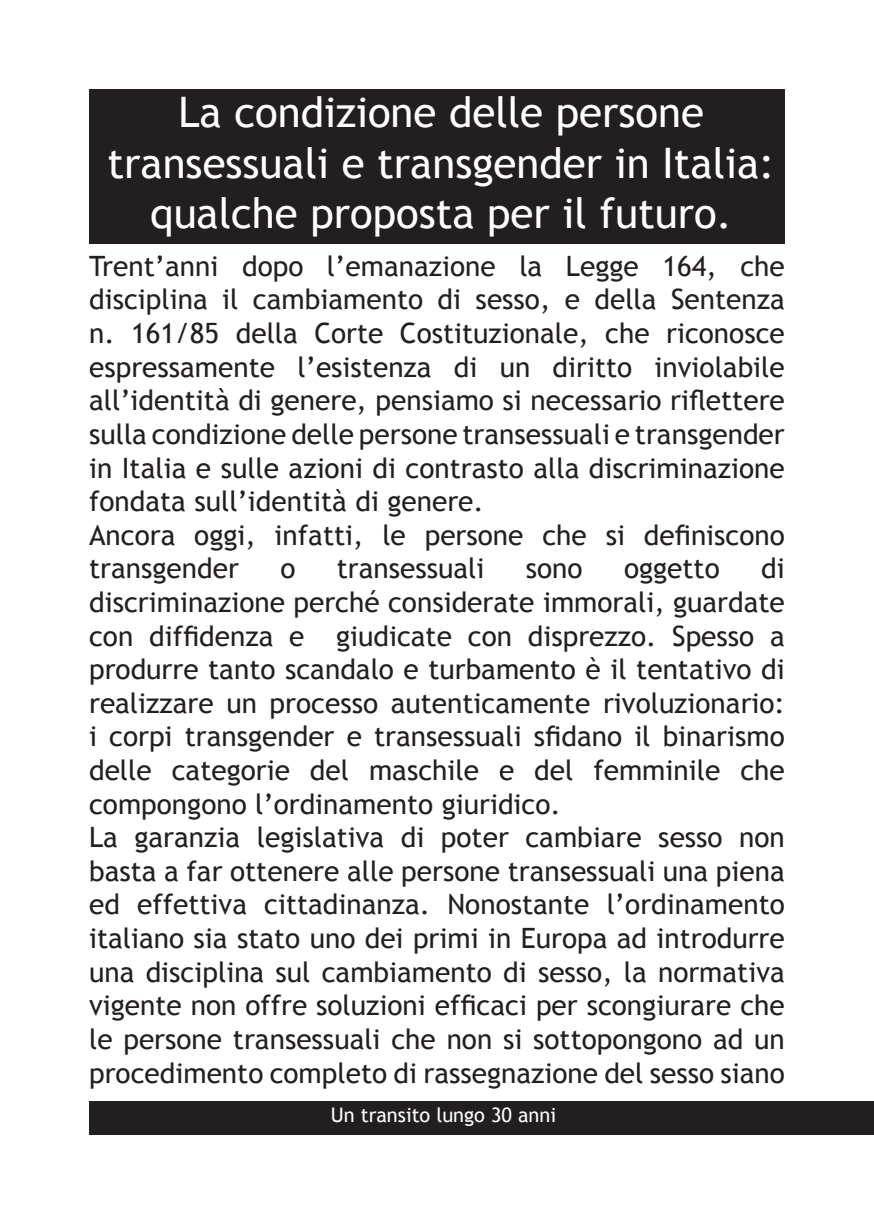
<style>
.page{position:relative;width:874px;height:1225px;background:#fff}
.page>*{position:absolute;margin:0;border:0;box-sizing:border-box;transform-origin:0 0}
.t1{font:42px/50.4px "Trebuchet MS";color:#fff;text-align:center}
.t2{font:28px/33.6px "Trebuchet MS";color:#231f20;text-align:justify}
.t3{font:20px "Trebuchet MS";color:#fff}
</style>
<div class="page">
<div style="left:89px;top:1101px;width:784px;height:34px;background:#231f20"></div>
<div style="left:89px;top:89px;width:695px;height:155px;background:#231f20"></div>
<p class="t1" style="left:108px;top:88px;width:668px">La condizione delle persone transessuali e transgender in Italia: qualche proposta per il futuro.</p>
<p class="t2" style="left:89px;top:249px;width:697px">Trent’anni dopo l’emanazione la Legge 164, che disciplina il cambiamento di sesso, e della Sentenza n. 161/85 della Corte Costituzionale, che riconosce espressamente l’esistenza di un diritto inviolabile all’identità di genere, pensiamo si necessario riflettere sulla condizione delle persone transessuali e transgender in Italia e sulle azioni di contrasto alla discriminazione fondata sull’identità di genere.</p>
<p class="t2" style="left:89px;top:518px;width:697px">Ancora oggi, infatti, le persone che si definiscono transgender</p>
<p class="t2" style="left:89px;top:552px;width:697px;text-indent:671px">di discriminazione perché considerate immorali, guardate con diffidenza e giudicate con disprezzo. Spesso a produrre tanto scandalo e turbamento è il tentativo di realizzare un processo autenticamente rivoluzionario: i corpi transgender e transessuali sfidano il binarismo delle categorie del maschile e del femminile che compongono l’ordinamento giuridico.</p>
<p class="t2" style="left:89px;top:821px;width:697px">La garanzia legislativa di poter cambiare sesso non basta a far ottenere alle persone transessuali una piena ed effettiva cittadinanza. Nonostante l’ordinamento italiano sia stato uno dei primi in Europa ad introdurre una disciplina sul cambiamento di sesso, la normativa vigente non offre soluzioni efficaci per scongiurare che le persone transessuali che non si sottopongono ad un procedimento completo di rassegnazione del sesso siano</p>
<p class="t2" style="left:280px;top:552px;width:17px">o</p>
<p class="t2" style="left:336px;top:552px;width:149px">transessuali</p>
<p class="t2" style="left:525px;top:552px;width:58px">sono</p>
<p class="t2" style="left:623px;top:552px;width:97px">oggetto</p>
<p class="t3" style="left:330px;top:1102px;width:227px">Un transito lungo 30 anni</p>
</div>
